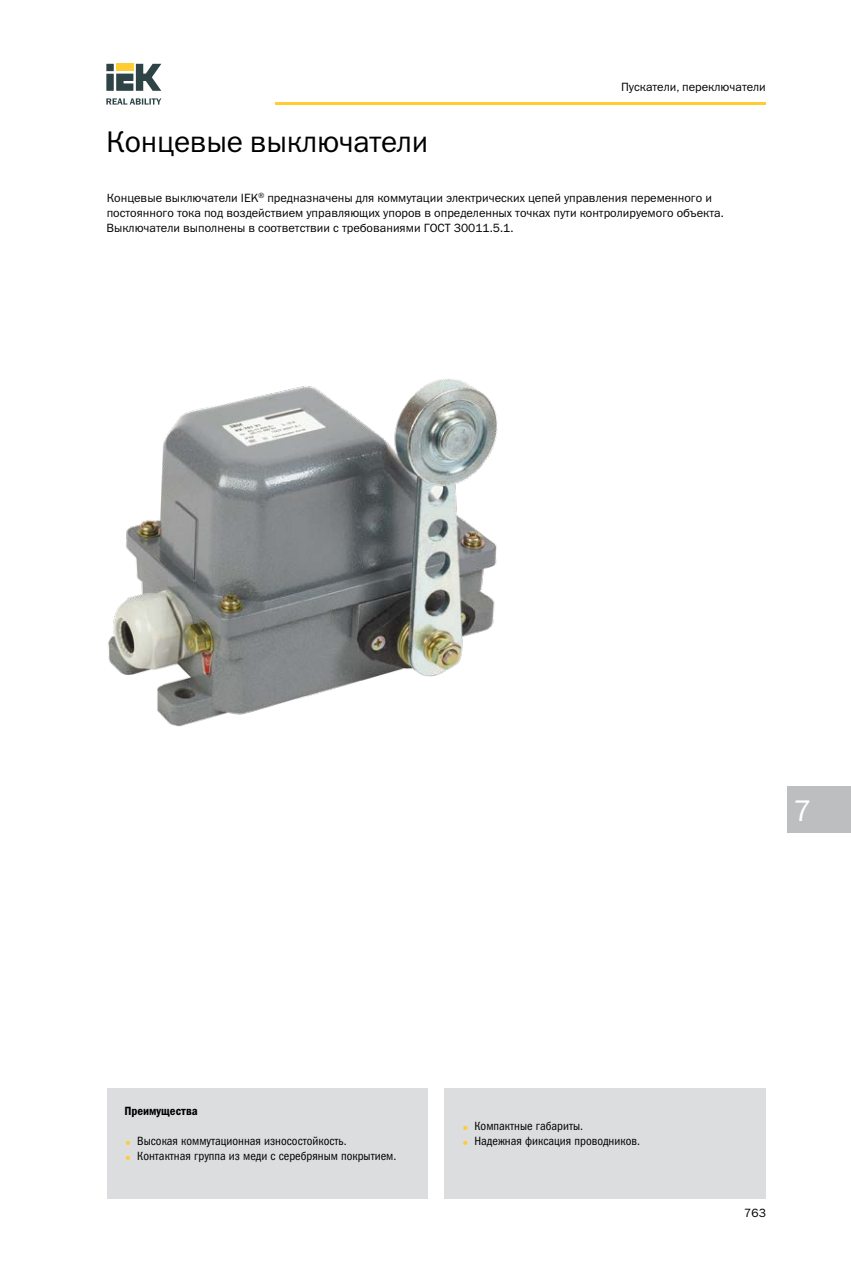
<style>
.page{position:relative;width:851px;height:1263px;background:#fff}
.page>*{position:absolute;margin:0;border:0;box-sizing:border-box;transform-origin:0 0}
.t1{font:30px "Franklin Gothic Book C";letter-spacing:-.01em;color:#000}
.t2{font:30px "Franklin Gothic Book C";color:#fff}
.t3{font:12px/15px "Franklin Gothic Book C";color:#000}
.t4{font:12px "Franklin Gothic Book Cond C";color:#000}
.t5{font:12px "Franklin Gothic Demi Cond C";color:#000}
.s1{font-family:"Franklin Gothic Book C";color:#ffcc31}
</style>
<div class="page">
<div style="left:787px;top:786px;width:63px;height:47px;background:#bcbec0"></div>
<hr style="left:275px;top:102px;width:490px;height:3px;background:#ffcc31">
<svg style="left:106px;top:64px;width:55px;height:27px"></svg>
<svg style="left:106px;top:98px;width:55px;height:7px"></svg>
<img style="left:108px;top:379px;width:390px;height:348px">
<div style="left:107px;top:1089px;width:320px;height:110px;background:#dcddde"></div>
<div style="left:444px;top:1089px;width:321px;height:110px;background:#dcddde"></div>
<p class="t3" style="left:621px;top:79px;width:146px">Пускатели, переключатели</p>
<h1 class="t1" style="left:106px;top:125px;width:323px">Концевые выключатели</h1>
<p class="t3" style="left:107px;top:190px;width:616px">Концевые выключатели IEK<sup>®</sup> предназначены для коммутации электрических цепей управления переменного и постоянного тока под воздействием управляющих упоров в определенных точках пути контролируемого объекта.<br>Выключатели выполнены в соответствии с требованиями ГОСТ 30011.5.1.</p>
<h1 class="t2" style="left:793px;top:794px;width:19px">7</h1>
<p class="t5" style="left:124px;top:1104px;width:75px">Преимущества</p>
<p class="t4" style="left:124px;top:1135px;width:224px"><span class="s1">•</span> Высокая коммутационная износостойкость.</p>
<p class="t4" style="left:124px;top:1150px;width:273px"><span class="s1">•</span> Контактная группа из меди с серебряным покрытием.</p>
<p class="t4" style="left:461px;top:1120px;width:123px"><span class="s1">•</span> Компактные габариты.</p>
<p class="t4" style="left:461px;top:1135px;width:180px"><span class="s1">•</span> Надежная фиксация проводников.</p>
<p class="t3" style="left:744px;top:1206px;width:23px">763</p>
</div>
